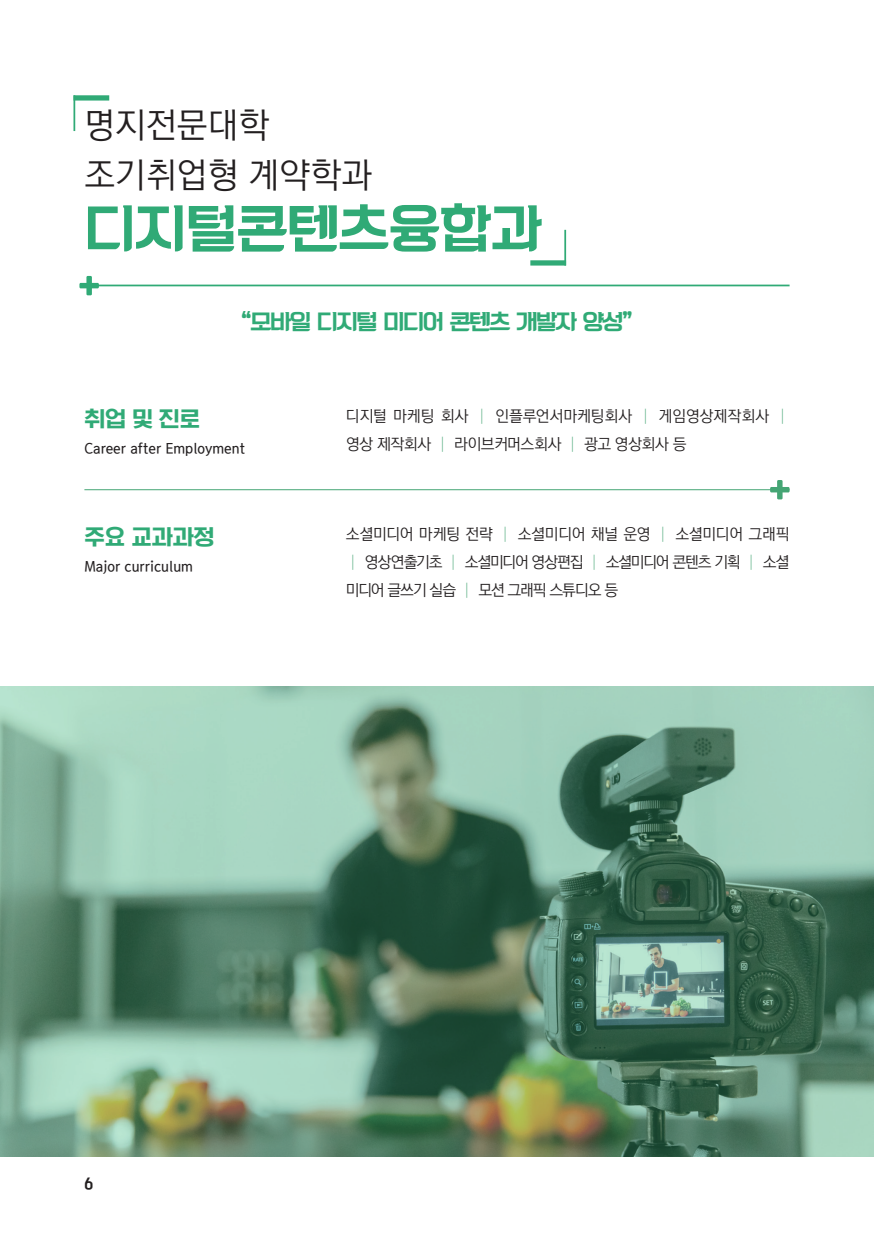
<style>
.page{position:relative;width:874px;height:1241px;background:#fff}
.page>*{position:absolute;margin:0;border:0;box-sizing:border-box;transform-origin:0 0}
.t1{font:50.75px "Korean BLACK M";color:#30aa76}
.t2{font:35px/50.4px "Korean GD12 R";color:#231f20}
.t3{font:21px "Korean BLACK M";letter-spacing:-.06em;color:#30aa76}
.t4{font:21px "Korean SWGI3 R";color:#30aa76}
.t5{font:15.75px/28px "Korean GD12 R";letter-spacing:-.035em;color:#231f20;text-align:justify}
.t6{font:14px "Korean GD14 R";color:#231f20}
.t7{font:14px "Korean BLACK M";color:#231f20}
.s1{font-family:"Korean TITGD2 R";color:#45a574}
</style>
<div class="page">
<hr style="left:87px;top:284px;width:702px;height:2px;background:#30aa76">
<div style="left:73px;top:95px;width:36px;height:5px;background:#30aa76"></div>
<hr style="left:73px;top:95px;width:2px;height:36px;background:#30aa76">
<div style="left:530px;top:260px;width:36px;height:5px;background:#30aa76"></div>
<hr style="left:564px;top:230px;width:2px;height:35px;background:#30aa76">
<svg style="left:79px;top:276px;width:20px;height:19px"></svg>
<hr style="left:84px;top:489px;width:705px;height:1px;background:#45a574">
<svg style="left:0;top:686px;width:873px;height:470px"></svg>
<svg style="left:769px;top:480px;width:20px;height:19px"></svg>
<h2 class="t2" style="left:84px;top:100px;width:289px">명지전문대학 조기취업형 계약학과</h2>
<h1 class="t1" style="left:84px;top:201px;width:458px">디지털콘텐츠융합과</h1>
<h3 class="t3" style="left:241px;top:311px;width:393px">“모바일 디지털 미디어 콘텐츠 개발자 양성”</h3>
<h3 class="t4" style="left:84px;top:407px;width:117px">취업 및 진로</h3>
<p class="t6" style="left:84px;top:441px;width:162px">Career after Employment</p>
<h3 class="t4" style="left:84px;top:525px;width:131px">주요 교과과정</h3>
<p class="t6" style="left:84px;top:558px;width:110px">Major curriculum</p>
<p class="t5" style="left:346px;top:402px;width:445px">디지털 마케팅 회사 <span class="s1">│</span> 인플루언서마케팅회사 <span class="s1">│</span> 게임영상제작회사 <span class="s1">│ </span>영상 제작회사 <span class="s1">│</span> 라이브커머스회사 <span class="s1">│</span> 광고 영상회사 등</p>
<p class="t5" style="left:346px;top:520px;width:445px">소셜미디어 마케팅 전략 <span class="s1">│</span> 소셜미디어 채널 운영 <span class="s1">│</span> 소셜미디어 그래픽 <span class="s1">│</span> 영상연출기초 <span class="s1">│</span> 소셜미디어 영상편집 <span class="s1">│</span> 소셜미디어 콘텐츠 기획 <span class="s1">│</span> 소셜 미디어 글쓰기 실습 <span class="s1">│</span> 모션 그래픽 스튜디오 등</p>
<p class="t7" style="left:84px;top:1176px;width:10px">6</p>
</div>
